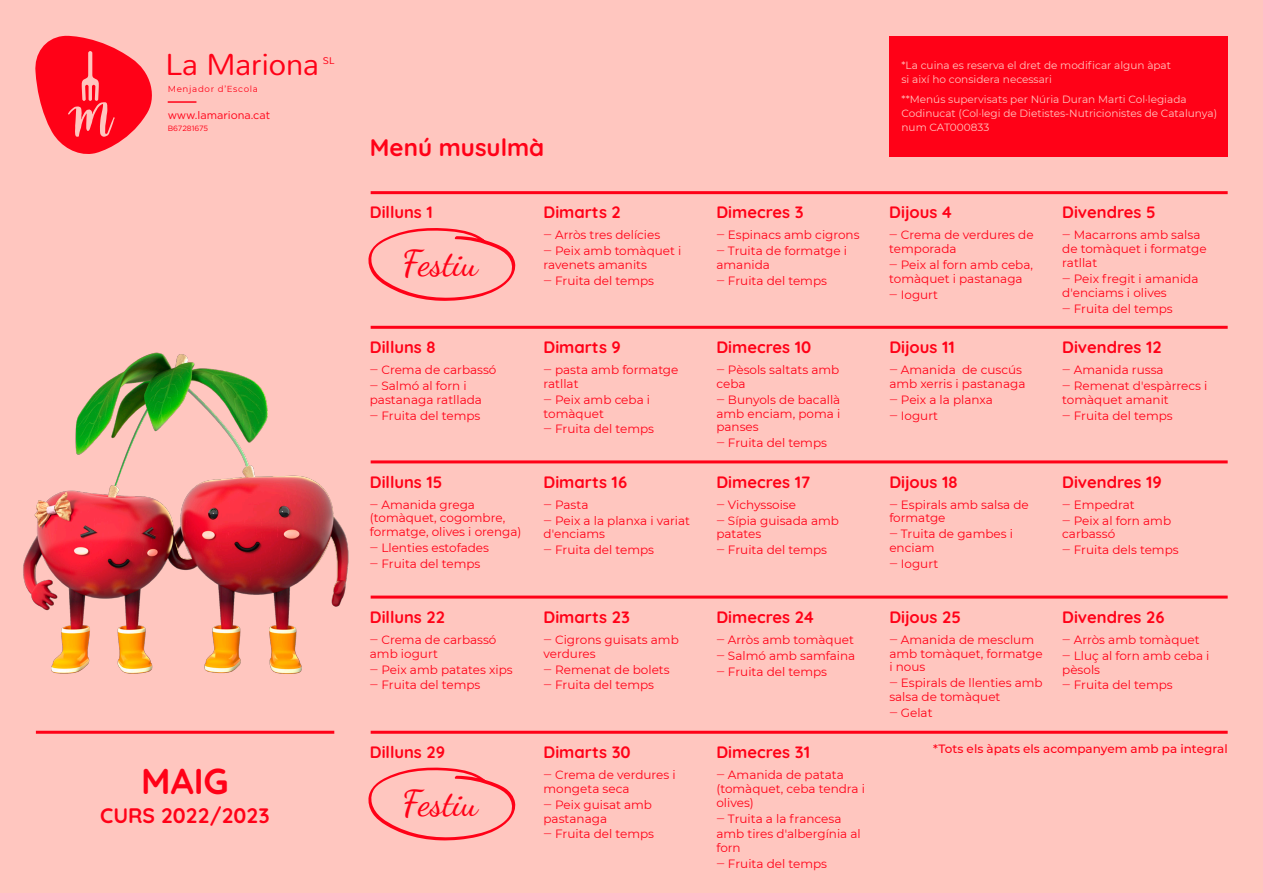
<style>
.page{position:relative;width:1263px;height:893px;background:#ffc6bf}
.page>*{position:absolute;margin:0;border:0;box-sizing:border-box;transform-origin:0 0}
.t1{font:500 36px "Dancing Script";color:#ff0117}
.t2{font:700 36px "Quicksand";color:#ff0117}
.t3{font:30.45px "Mandali";color:#ff0117}
.t4{font:700 24px "Quicksand";color:#ff0117}
.t5{font:700 21px "Quicksand";color:#ff0117}
.t6{font:700 16.5px "Quicksand";color:#ff0117}
.t7{font:12px/13.8px "Montserrat";color:#ff0117}
.t8{font:500 12px "Montserrat";color:#ff0117}
.t9{font:10.95px "Gotham";color:#ff0117}
.t10{font:10.5px/13.8px "Montserrat";color:#ffc6bf}
.t11{font:9.75px "Mandali";color:#ff0117}
.t12{font:8.7px "Montserrat";letter-spacing:.075em;color:#ff0117}
.t13{font:7.65px "Gotham";letter-spacing:-.005em;color:#ff0117}
</style>
<div class="page">
<img style="left:23px;top:352px;width:326px;height:322px">
<div style="left:889px;top:36px;width:339px;height:120px;background:#ff0117"></div>
<hr style="left:371px;top:191px;width:857px;height:3px;background:#ff0117">
<hr style="left:371px;top:326px;width:857px;height:3px;background:#ff0117">
<hr style="left:371px;top:460px;width:857px;height:3px;background:#ff0117">
<hr style="left:371px;top:596px;width:857px;height:3px;background:#ff0117">
<hr style="left:371px;top:731px;width:857px;height:3px;background:#ff0117">
<hr style="left:36px;top:731px;width:298px;height:3px;background:#ff0117">
<svg style="left:35px;top:36px;width:117px;height:118px"></svg>
<hr style="left:168px;top:101px;width:28px;height:2px;background:#ff0117">
<svg style="left:368px;top:228px;width:148px;height:73px"></svg>
<svg style="left:368px;top:767px;width:148px;height:73px"></svg>
<h2 class="t3" style="left:166px;top:47px;width:155px">La Mariona</h2>
<p class="t11" style="left:323px;top:55px;width:13px">SL</p>
<p class="t12" style="left:168px;top:83px;width:92px">Menjador d’Escola</p>
<p class="t13" style="left:168px;top:124px;width:42px">B67281675</p>
<p class="t9" style="left:168px;top:109px;width:104px">www.lamariona.cat</p>
<h1 class="t2" style="left:141px;top:753px;width:89px">MAIG</h1>
<h3 class="t5" style="left:100px;top:800px;width:171px">CURS 2022/2023</h3>
<h3 class="t4" style="left:370px;top:129px;width:176px">Menú musulmà</h3>
<h3 class="t6" style="left:370px;top:200px;width:65px">Dilluns 1</h3>
<h3 class="t6" style="left:543px;top:200px;width:79px">Dimarts 2</h3>
<h3 class="t6" style="left:716px;top:200px;width:89px">Dimecres 3</h3>
<h1 class="t1" style="left:402px;top:235px;width:77px">Festiu</h1>
<p class="t7" style="left:543px;top:227px;width:139px;line-height:15.9px">‒ Arròs tres delícies<br>‒ Peix amb tomàquet i</p>
<p class="t7" style="left:543px;top:256px;width:112px;line-height:15.9px">ravenets amanits ‒ Fruita del temps</p>
<p class="t7" style="left:716px;top:227px;width:145px;line-height:15.9px">‒ Espinacs amb cigrons ‒ Truita de formatge i</p>
<p class="t7" style="left:716px;top:256px;width:112px;line-height:15.9px">amanida<br>‒ Fruita del temps</p>
<h3 class="t6" style="left:370px;top:334px;width:67px">Dilluns 8</h3>
<h3 class="t6" style="left:543px;top:334px;width:79px">Dimarts 9</h3>
<h3 class="t6" style="left:716px;top:334px;width:96px">Dimecres 10</h3>
<p class="t7" style="left:370px;top:361px;width:128px;line-height:15.9px">‒ Crema de carbassó ‒ Salmó al forn i</p>
<p class="t7" style="left:370px;top:391px;width:114px;line-height:15.9px">pastanaga ratllada ‒ Fruita del temps</p>
<p class="t7" style="left:543px;top:362px;width:136px">‒ pasta amb formatge ratllat</p>
<p class="t7" style="left:543px;top:392px;width:108px">‒ Peix amb ceba i tomàquet</p>
<p class="t7" style="left:543px;top:422px;width:112px">‒ Fruita del temps</p>
<p class="t7" style="left:716px;top:362px;width:124px">‒ Pèsols saltats amb ceba</p>
<p class="t7" style="left:716px;top:392px;width:125px;text-align:justify">‒ Bunyols de bacallà amb enciam, poma i panses</p>
<p class="t7" style="left:716px;top:436px;width:112px">‒ Fruita del temps</p>
<p class="t10" style="left:901px;top:58px;width:271px">*La cuina es reserva el dret de modificar algun àpat si així ho considera necessari</p>
<p class="t10" style="left:901px;top:92px;width:317px">**Menús supervisats per Núria Duran Marti Col·legiada<br>Codinucat (Col·legi de Dietistes-Nutricionistes de Catalunya) num CAT000833</p>
<h3 class="t6" style="left:889px;top:200px;width:64px">Dijous 4</h3>
<h3 class="t6" style="left:1062px;top:200px;width:95px">Divendres 5</h3>
<p class="t7" style="left:889px;top:228px;width:146px">‒ Crema de verdures de temporada</p>
<p class="t7" style="left:889px;top:258px;width:145px">‒ Peix al forn amb ceba, tomàquet i pastanaga</p>
<p class="t7" style="left:889px;top:287px;width:50px">‒ Iogurt</p>
<p class="t7" style="left:1062px;top:228px;width:146px">‒ Macarrons amb salsa de tomàquet i formatge ratllat</p>
<p class="t7" style="left:1062px;top:271px;width:138px">‒ Peix fregit i amanida d'enciams i olives</p>
<p class="t7" style="left:1062px;top:301px;width:112px">‒ Fruita del temps</p>
<h3 class="t6" style="left:889px;top:334px;width:67px">Dijous 11</h3>
<h3 class="t6" style="left:1062px;top:334px;width:101px">Divendres 12</h3>
<p class="t7" style="left:889px;top:362px;width:138px">‒ Amanida de cuscús amb xerris i pastanaga</p>
<p class="t7" style="left:889px;top:391px;width:105px;line-height:15.9px">‒ Peix a la planxa ‒ Iogurt</p>
<p class="t7" style="left:1062px;top:361px;width:147px;line-height:15.9px">‒ Amanida russa<br>‒ Remenat d'espàrrecs i</p>
<p class="t7" style="left:1062px;top:391px;width:112px;line-height:15.9px">tomàquet amanit ‒ Fruita del temps</p>
<h3 class="t6" style="left:370px;top:469px;width:74px">Dilluns 15</h3>
<h3 class="t6" style="left:543px;top:469px;width:85px">Dimarts 16</h3>
<h3 class="t6" style="left:716px;top:469px;width:95px">Dimecres 17</h3>
<h3 class="t6" style="left:889px;top:469px;width:70px">Dijous 18</h3>
<h3 class="t6" style="left:1062px;top:469px;width:101px">Divendres 19</h3>
<p class="t7" style="left:370px;top:497px;width:153px">‒ Amanida grega (tomàquet, cogombre, formatge, olives i orenga)</p>
<p class="t7" style="left:370px;top:540px;width:121px;line-height:15.9px">‒ Llenties estofades ‒ Fruita del temps</p>
<p class="t7" style="left:543px;top:496px;width:148px;line-height:15.9px">‒ Pasta<br>‒ Peix a la planxa i variat</p>
<p class="t7" style="left:543px;top:526px;width:112px;line-height:15.9px">d'enciams<br>‒ Fruita del temps</p>
<p class="t7" style="left:716px;top:496px;width:124px;line-height:15.9px">‒ Vichyssoise<br>‒ Sípia guisada amb</p>
<p class="t7" style="left:716px;top:526px;width:112px;line-height:15.9px">patates<br>‒ Fruita del temps</p>
<p class="t7" style="left:889px;top:497px;width:141px">‒ Espirals amb salsa de formatge</p>
<p class="t7" style="left:889px;top:527px;width:125px">‒ Truita de gambes i enciam</p>
<p class="t7" style="left:889px;top:556px;width:50px">‒ Iogurt</p>
<p class="t7" style="left:1062px;top:496px;width:110px;line-height:15.9px">‒ Empedrat<br>‒ Peix al forn amb</p>
<p class="t7" style="left:1062px;top:526px;width:118px;line-height:15.9px">carbassó<br>‒ Fruita dels temps</p>
<h3 class="t6" style="left:370px;top:604px;width:77px">Dilluns 22</h3>
<h3 class="t6" style="left:544px;top:604px;width:88px">Dimarts 23</h3>
<h3 class="t6" style="left:716px;top:604px;width:99px">Dimecres 24</h3>
<h3 class="t6" style="left:889px;top:604px;width:73px">Dijous 25</h3>
<h3 class="t6" style="left:1062px;top:604px;width:104px">Divendres 26</h3>
<p class="t7" style="left:370px;top:632px;width:128px">‒ Crema de carbassó amb iogurt</p>
<p class="t7" style="left:370px;top:661px;width:144px;line-height:15.9px">‒ Peix amb patates xips ‒ Fruita del temps</p>
<p class="t7" style="left:543px;top:632px;width:137px">‒ Cigrons guisats amb verdures</p>
<p class="t7" style="left:543px;top:661px;width:128px;line-height:15.9px">‒ Remenat de bolets ‒ Fruita del temps</p>
<p class="t7" style="left:716px;top:631px;width:140px;line-height:15.9px;text-align:justify">‒ Arròs amb tomàquet ‒ Salmó amb samfaina ‒ Fruita del temps</p>
<p class="t7" style="left:889px;top:632px;width:155px">‒ Amanida de mesclum amb tomàquet, formatge i nous</p>
<p class="t7" style="left:889px;top:676px;width:155px">‒ Espirals de llenties amb salsa de tomàquet</p>
<p class="t7" style="left:889px;top:705px;width:45px">‒ Gelat</p>
<p class="t7" style="left:1062px;top:631px;width:149px;line-height:15.9px">‒ Arròs amb tomàquet ‒ Lluç al forn amb ceba i</p>
<p class="t7" style="left:1062px;top:661px;width:112px;line-height:15.9px">pèsols<br>‒ Fruita del temps</p>
<h3 class="t6" style="left:370px;top:739px;width:77px">Dilluns 29</h3>
<h3 class="t6" style="left:544px;top:739px;width:89px">Dimarts 30</h3>
<h3 class="t6" style="left:716px;top:739px;width:95px">Dimecres 31</h3>
<h1 class="t1" style="left:402px;top:775px;width:77px">Festiu</h1>
<p class="t7" style="left:543px;top:767px;width:134px">‒ Crema de verdures i mongeta seca</p>
<p class="t7" style="left:543px;top:797px;width:110px">‒ Peix guisat amb pastanaga</p>
<p class="t7" style="left:543px;top:827px;width:112px">‒ Fruita del temps</p>
<p class="t7" style="left:716px;top:767px;width:150px">‒ Amanida de patata (tomàquet, ceba tendra i olives)</p>
<p class="t7" style="left:716px;top:810px;width:146px;line-height:15.9px">‒ Truita a la francesa amb tires d'albergínia al</p>
<p class="t7" style="left:716px;top:839px;width:112px;line-height:15.9px">forn<br>‒ Fruita del temps</p>
<p class="t8" style="left:933px;top:740px;width:296px">*Tots els àpats els acompanyem amb pa integral</p>
</div>
